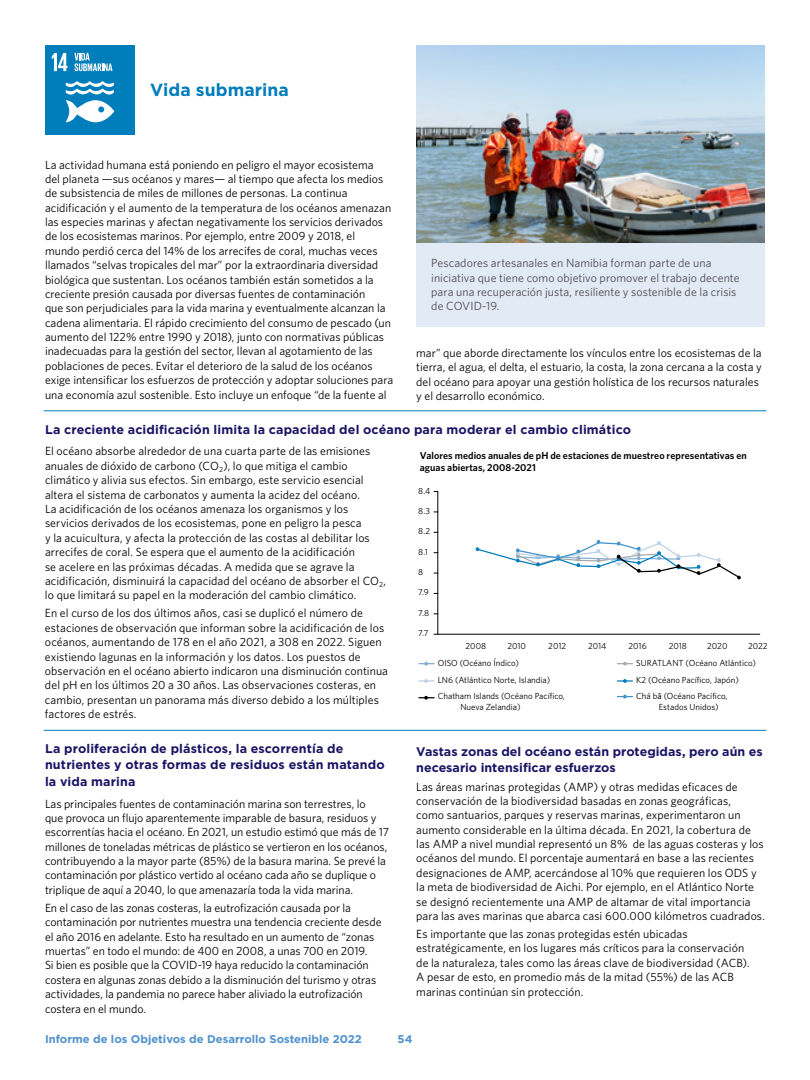
<style>
.page{position:relative;width:810px;height:1080px;background:#fff}
.page>*{position:absolute;margin:0;border:0;box-sizing:border-box;transform-origin:0 0}
.t1{font:700 17.5px "Gotham";letter-spacing:.005em;color:#007dbb}
.t2{font:700 12.5px/16.2px "Gotham";letter-spacing:.01em;color:#1b1464}
.t3{font:11.88px/14.4px "Whitney";color:#000}
.t4{font:11.88px/14.4px "Whitney";letter-spacing:.005em;color:#4d4d4f}
.t5{font:700 11.25px "Gotham";color:#5091cd}
.t6{font:600 10px/12.6px "Whitney";letter-spacing:.005em;color:#000}
.t7{font:8.75px/16.8px "Whitney";color:#000}
.s1{font-family:"Myriad Pro"}
</style>
<div class="page">
<div style="left:45px;top:45px;width:90px;height:90px;background:#007dbb"></div>
<svg style="left:52px;top:53px;width:15px;height:18px"></svg>
<svg style="left:66px;top:81px;width:48px;height:41px"></svg>
<svg style="left:74px;top:53px;width:38px;height:18px"></svg>
<img style="left:416px;top:45px;width:349px;height:199px">
<div style="left:416px;top:244px;width:349px;height:83px;background:#e2eaf5"></div>
<hr style="left:44px;top:410px;width:722px;height:1px;background:#007dbb">
<hr style="left:44px;top:730px;width:722px;height:1px;background:#007dbb">
<hr style="left:438px;top:492px;width:1px;height:142px;background:#000">
<hr style="left:438px;top:634px;width:322px;height:1px;background:#000">
<svg style="left:476px;top:540px;width:265px;height:40px"></svg>
<svg style="left:419px;top:662px;width:15px;height:4px"></svg>
<svg style="left:419px;top:679px;width:15px;height:4px"></svg>
<svg style="left:419px;top:696px;width:15px;height:4px"></svg>
<svg style="left:617px;top:662px;width:15px;height:4px"></svg>
<svg style="left:617px;top:679px;width:15px;height:4px"></svg>
<svg style="left:617px;top:695px;width:15px;height:3px"></svg>
<h1 class="t1" style="left:150px;top:79px;width:140px">Vida submarina</h1>
<p class="t3" style="left:45px;top:157px;width:350px">La actividad humana está poniendo en peligro el mayor ecosistema<br>del planeta —sus océanos y mares— al tiempo que afecta los medios de subsistencia de miles de millones de personas. La continua acidificación y el aumento de la temperatura de los océanos amenazan las especies marinas y afectan negativamente los servicios derivados de los ecosistemas marinos. Por ejemplo, entre 2009 y 2018, el<br>mundo perdió cerca del 14% de los arrecifes de coral, muchas veces llamados “selvas tropicales del mar” por la extraordinaria diversidad biológica que sustentan. Los océanos también están sometidos a la creciente presión causada por diversas fuentes de contaminación<br>que son perjudiciales para la vida marina y eventualmente alcanzan la cadena alimentaria. El rápido crecimiento del consumo de pescado (un aumento del 122% entre 1990 y 2018), junto con normativas públicas inadecuadas para la gestión del sector, llevan al agotamiento de las poblaciones de peces. Evitar el deterioro de la salud de los océanos exige intensificar los esfuerzos de protección y adoptar soluciones para una economía azul sostenible. Esto incluye un enfoque “de la fuente al</p>
<p class="t4" style="left:431px;top:256px;width:310px">Pescadores artesanales en Namibia forman parte de una iniciativa que tiene como objetivo promover el trabajo decente para una recuperación justa, resiliente y sostenible de la crisis de COVID-19.</p>
<p class="t3" style="left:416px;top:345px;width:347px">mar” que aborde directamente los vínculos entre los ecosistemas de la tierra, el agua, el delta, el estuario, la costa, la zona cercana a la costa y del océano para apoyar una gestión holística de los recursos naturales y el desarrollo económico.</p>
<p class="t2" style="left:45px;top:421px;width:588px">La creciente acidificación limita la capacidad del océano para moderar el cambio climático</p>
<p class="t3" style="left:45px;top:444px;width:343px">El océano absorbe alrededor de una cuarta parte de las emisiones anuales de dióxido de carbono (CO<sub>2</sub>), lo que mitiga el cambio climático y alivia sus efectos. Sin embargo, este servicio esencial altera el sistema de carbonatos y aumenta la acidez del océano.<br>La acidificación de los océanos amenaza los organismos y los servicios derivados de los ecosistemas, pone en peligro la pesca<br>y la acuicultura, y afecta la protección de las costas al debilitar los arrecifes de coral. Se espera que el aumento de la acidificación<br>se acelere en las próximas décadas. A medida que se agrave la acidificación, disminuirá la capacidad del océano de absorber el CO<sub>2</sub>, lo que limitará su papel en la moderación del cambio climático.</p>
<p class="t3" style="left:45px;top:606px;width:345px">En el curso de los dos últimos años, casi se duplicó el número de estaciones de observación que informan sobre la acidificación de los océanos, aumentando de 178 en el año 2021, a 308 en 2022. Siguen existiendo lagunas en la información y los datos. Los puestos de observación en el océano abierto indicaron una disminución continua del pH en los últimos 20 a 30 años. Las observaciones costeras, en cambio, presentan un panorama más diverso debido a los múltiples factores de estrés.</p>
<p class="t2" style="left:45px;top:740px;width:341px">La proliferación de plásticos, la escorrentía de nutrientes y otras formas de residuos están matando la vida marina</p>
<p class="t3" style="left:45px;top:796px;width:346px">Las principales fuentes de contaminación marina son terrestres, lo<br>que provoca un flujo aparentemente imparable de basura, residuos y escorrentías hacia el océano. En 2021, un estudio estimó que más de 17 millones de toneladas métricas de plástico se vertieron en los océanos, contribuyendo a la mayor parte (85%) de la basura marina. Se prevé la contaminación por plástico vertido al océano cada año se duplique o triplique de aquí a 2040, lo que amenazaría toda la vida marina.</p>
<p class="t3" style="left:45px;top:900px;width:338px">En el caso de las zonas costeras, la eutrofización causada por la contaminación por nutrientes muestra una tendencia creciente desde el año 2016 en adelante. Esto ha resultado en un aumento de “zonas muertas” en todo el mundo: de 400 en 2008, a unas 700 en 2019.<br>Si bien es posible que la COVID-19 haya reducido la contaminación costera en algunas zonas debido a la disminución del turismo y otras actividades, la pandemia no parece haber aliviado la eutrofización costera en el mundo.</p>
<p class="t6" style="left:420px;top:449px;width:329px">Valores medios anuales de pH de estaciones de muestreo representativas en aguas abiertas, 2008-2021</p>
<p class="t7" style="left:418px;top:482px;width:13px">8.4</p>
<p class="t7" style="left:418px;top:502px;width:13px">8.3</p>
<p class="t7" style="left:418px;top:523px;width:13px">8.2</p>
<p class="t7" style="left:418px;top:543px;width:11px">8.1</p>
<p class="t7" style="left:418px;top:563px;width:7px">8</p>
<p class="t7" style="left:418px;top:584px;width:12px">7.9</p>
<p class="t7" style="left:418px;top:604px;width:12px">7.8</p>
<p class="t7" style="left:418px;top:624px;width:12px">7.7</p>
<p class="t7" style="left:466px;top:638px;width:22px">2008</p>
<p class="t7" style="left:507px;top:638px;width:20px">2010</p>
<p class="t7" style="left:548px;top:638px;width:19px">2012</p>
<p class="t7" style="left:588px;top:638px;width:20px">2014</p>
<p class="t7" style="left:629px;top:638px;width:20px">2016</p>
<p class="t7" style="left:669px;top:638px;width:20px">2018</p>
<p class="t7" style="left:707px;top:638px;width:22px">2020</p>
<p class="t7" style="left:748px;top:638px;width:21px">2022</p>
<p class="t7" style="left:438px;top:654px;width:129px">OISO (Océano Índico)<br>LN6 (Atlántico Norte, Islandia)<br>Chatham Islands (Océano Pacífico,</p>
<p class="t7" style="left:460px;top:698px;width:62px">Nueva Zelandia)</p>
<p class="t7" style="left:636px;top:654px;width:121px">SURATLANT (Océano Atlántico)<br>K2 (Océano Pacífico, Japón)<br>Chá b<span class="s1">ă</span> (Océano Pacífico,</p>
<p class="t7" style="left:659px;top:698px;width:61px">Estados Unidos)</p>
<p class="t2" style="left:416px;top:743px;width:348px">Vastas zonas del océano están protegidas, pero aún es necesario intensificar esfuerzos</p>
<p class="t3" style="left:416px;top:779px;width:350px">Las áreas marinas protegidas (AMP) y otras medidas eficaces de conservación de la biodiversidad basadas en zonas geográficas,<br>como santuarios, parques y reservas marinas, experimentaron un aumento considerable en la última década. En 2021, la cobertura de las AMP a nivel mundial representó un 8% de las aguas costeras y los océanos del mundo. El porcentaje aumentará en base a las recientes designaciones de AMP, acercándose al 10% que requieren los ODS y la meta de biodiversidad de Aichi. Por ejemplo, en el Atlántico Norte se designó recientemente una AMP de altamar de vital importancia para las aves marinas que abarca casi 600.000 kilómetros cuadrados.</p>
<p class="t3" style="left:416px;top:926px;width:335px">Es importante que las zonas protegidas estén ubicadas estratégicamente, en los lugares más críticos para la conservación de la naturaleza, tales como las áreas clave de biodiversidad (ACB).<br>A pesar de esto, en promedio más de la mitad (55%) de las ACB marinas continúan sin protección.</p>
<p class="t5" style="left:45px;top:1033px;width:318px">Informe de los Objetivos de Desarrollo Sostenible 2022</p>
<p class="t5" style="left:398px;top:1033px;width:16px">54</p>
</div>
